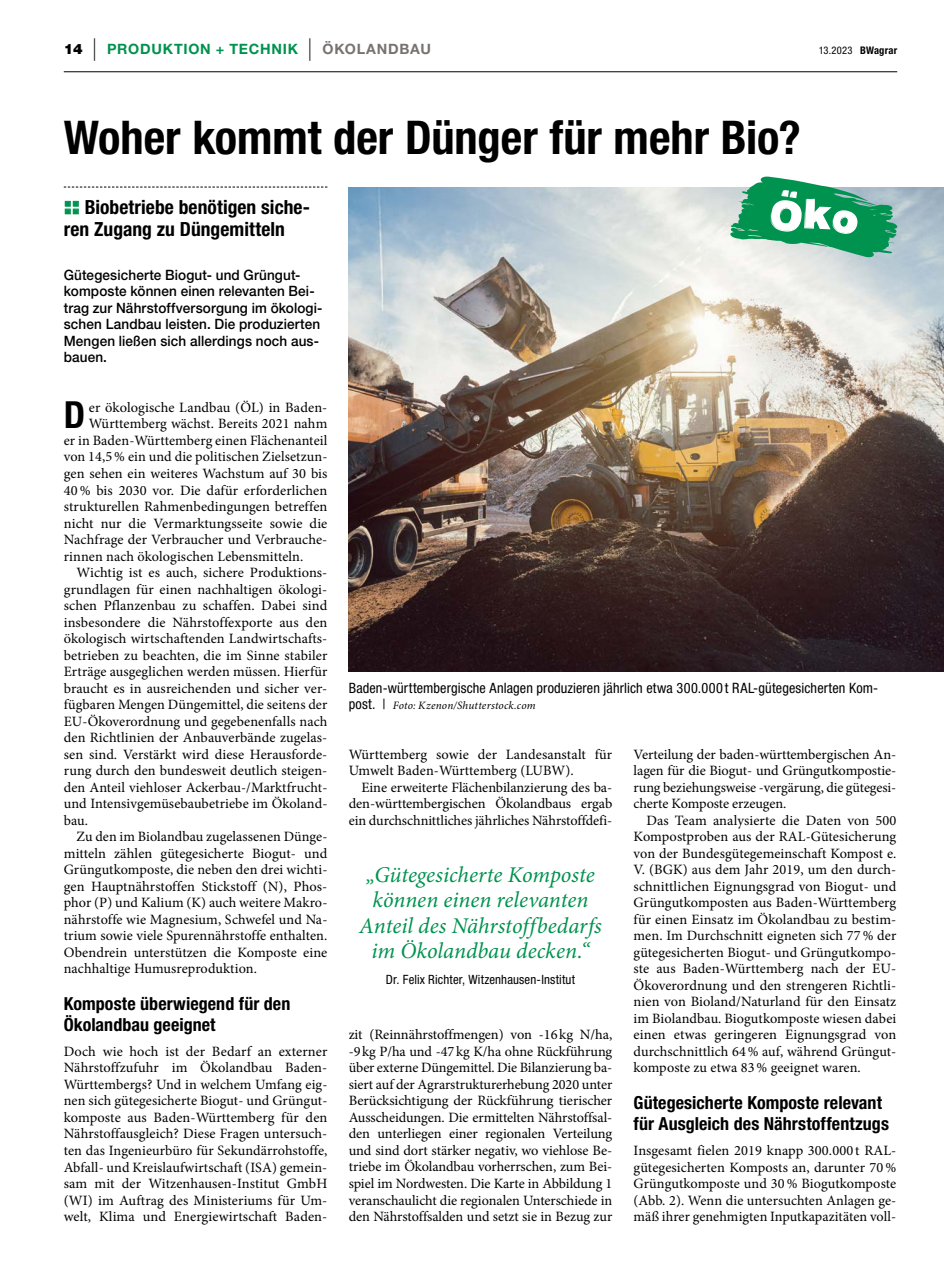
<style>
.page{position:relative;width:944px;height:1285px;background:#fff}
.page>*{position:absolute;margin:0;border:0;box-sizing:border-box;transform-origin:0 0}
.t1{font:700 condensed 46.5px "Helvetica Neue LT Std";color:#000}
.t2{font:700 condensed 37.35px "Helvetica Neue LT Std";color:#000}
.t3{font:italic 22.5px/25.5px "Minion Pro";letter-spacing:-.005em;color:#00924f;text-align:center}
.t4{font:700 condensed 19.5px/22.5px "Helvetica Neue LT Std";letter-spacing:.005em;color:#000}
.t5{font:700 condensed 18px/21px "Helvetica Neue LT Std";letter-spacing:.005em;color:#000}
.t6{font:14.25px/16.5px "Minion Pro";letter-spacing:.005em;color:#000;text-align:justify}
.t7{font:500 14.25px/16.5px "Helvetica Neue LT Std";letter-spacing:.01em;color:#000;scale:.95 1}
.t8{font:condensed 14.25px "Helvetica Neue LT Std";letter-spacing:.005em;color:#000}
.t9{font:700 14.25px "Helvetica Neue LT Std";letter-spacing:.055em;color:#00924f}
.t10{font:condensed 12.75px "Helvetica Neue LT Std";letter-spacing:.015em;color:#000}
.t11{font:italic 11.25px "Minion Pro";letter-spacing:.015em;color:#000}
.t12{font:condensed 10.5px "Helvetica Neue LT Std";letter-spacing:.025em;color:#000}
.s1{font-weight:900;color:#000}
.s2{font-weight:100;font-size:22.5px;color:#000}
.s3{color:#787370}
.s4{font-weight:700}
.s5{font-weight:900;font-stretch:normal;font-size:24px;color:#00924f}
.s6{font-family:"Helvetica Neue LT Std";font-style:normal;font-stretch:condensed;font-size:14.25px}
</style>
<div class="page">
<svg style="left:64px;top:187px;width:263px;height:1px"></svg>
<img style="left:349px;top:188px;width:595px;height:483px">
<svg style="left:729px;top:176px;width:169px;height:82px"></svg>
<hr style="left:64px;top:71px;width:833px;height:1px;background:#000">
<p class="t9" style="left:64px;top:40px;width:369px"><span class="s1">14</span> <span class="s2">|</span> PRODUKTION + TECHNIK <span class="s2">|</span> <span class="s3">ÖKOLANDBAU</span></p>
<p class="t12" style="left:819px;top:45px;width:80px">13.2023 <span class="s4">BWagrar</span></p>
<h1 class="t1" style="left:64px;top:110px;width:738px">Woher kommt der Dünger für mehr Bio?</h1>
<h3 class="t4" style="left:64px;top:195px;width:248px"><span class="s5">::</span> Biobetriebe benötigen siche&shy;ren Zugang zu Düngemitteln</h3>
<p class="t7" style="left:64px;top:266px;width:274px">Gütegesicherte Biogut- und Grüngut&shy;komposte können einen relevanten Bei&shy;trag zur Nährstoffversorgung im ökologi&shy;schen Landbau leisten. Die produzierten Mengen ließen sich allerdings noch aus&shy;bauen.</p>
<h2 class="t2" style="left:64px;top:392px;width:23px">D</h2>
<p class="t6" style="left:89px;top:399px;width:240px">er ökologische Landbau (ÖL) in Baden-</p>
<p class="t6" style="left:89px;top:415px;width:240px">Württemberg wächst. Bereits 2021 nahm</p>
<p class="t6" style="left:64px;top:432px;width:265px">er in Baden-Württemberg einen Flächenanteil</p>
<p class="t6" style="left:64px;top:448px;width:265px">von 14,5% ein und die politischen Zielsetzun-</p>
<p class="t6" style="left:64px;top:465px;width:265px">gen sehen ein weiteres Wachstum auf 30 bis</p>
<p class="t6" style="left:64px;top:481px;width:265px">40% bis 2030 vor. Die dafür erforderlichen</p>
<p class="t6" style="left:64px;top:498px;width:265px">strukturellen Rahmenbedingungen betreffen</p>
<p class="t6" style="left:64px;top:514px;width:265px">nicht nur die Vermarktungsseite sowie die</p>
<p class="t6" style="left:64px;top:531px;width:265px">Nachfrage der Verbraucher und Verbrauche-</p>
<p class="t6" style="left:64px;top:547px;width:241px">rinnen nach ökologischen Lebensmitteln.</p>
<p class="t6" style="left:77px;top:564px;width:252px">Wichtig ist es auch, sichere Produktions-</p>
<p class="t6" style="left:64px;top:580px;width:265px">grundlagen für einen nachhaltigen ökologi-</p>
<p class="t6" style="left:64px;top:597px;width:265px">schen Pflanzenbau zu schaffen. Dabei sind</p>
<p class="t6" style="left:64px;top:613px;width:265px">insbesondere die Nährstoffexporte aus den</p>
<p class="t6" style="left:64px;top:630px;width:265px">ökologisch wirtschaftenden Landwirtschafts-</p>
<p class="t6" style="left:64px;top:646px;width:265px">betrieben zu beachten, die im Sinne stabiler</p>
<p class="t6" style="left:64px;top:663px;width:265px">Erträge ausgeglichen werden müssen. Hierfür</p>
<p class="t6" style="left:64px;top:679px;width:265px">braucht es in ausreichenden und sicher ver-</p>
<p class="t6" style="left:64px;top:696px;width:265px">fügbaren Mengen Düngemittel, die seitens der</p>
<p class="t6" style="left:64px;top:712px;width:265px">EU-Ökoverordnung und gegebenenfalls nach</p>
<p class="t6" style="left:64px;top:729px;width:265px">den Richtlinien der Anbauverbände zugelas-</p>
<p class="t6" style="left:64px;top:745px;width:265px">sen sind. Verstärkt wird diese Herausforde-</p>
<p class="t6" style="left:64px;top:762px;width:265px">rung durch den bundesweit deutlich steigen-</p>
<p class="t6" style="left:64px;top:778px;width:265px">den Anteil viehloser Ackerbau-/Marktfrucht-</p>
<p class="t6" style="left:64px;top:795px;width:265px">und Intensivgemüsebaubetriebe im Ökoland-</p>
<p class="t6" style="left:64px;top:811px;width:26px">bau.</p>
<p class="t6" style="left:77px;top:828px;width:252px">Zu den im Biolandbau zugelassenen Dünge-</p>
<p class="t6" style="left:64px;top:844px;width:265px">mitteln zählen gütegesicherte Biogut- und</p>
<p class="t6" style="left:64px;top:861px;width:265px">Grüngutkomposte, die neben den drei wichti-</p>
<p class="t6" style="left:64px;top:877px;width:265px">gen Hauptnährstoffen Stickstoff (N), Phos-</p>
<p class="t6" style="left:64px;top:894px;width:265px">phor (P) und Kalium (K) auch weitere Makro-</p>
<p class="t6" style="left:64px;top:910px;width:265px">nährstoffe wie Magnesium, Schwefel und Na-</p>
<p class="t6" style="left:64px;top:927px;width:265px">trium sowie viele Spurennährstoffe enthalten.</p>
<p class="t6" style="left:64px;top:943px;width:265px">Obendrein unterstützen die Komposte eine</p>
<p class="t6" style="left:64px;top:960px;width:195px">nachhaltige Humusreproduktion.</p>
<p class="t5" style="left:64px;top:992px;width:228px">Komposte überwiegend für den<br>Ökolandbau geeignet</p>
<p class="t6" style="left:64px;top:1042px;width:265px">Doch wie hoch ist der Bedarf an externer Nährstoffzufuhr im Ökolandbau Baden-Württembergs? Und in welchem Umfang eig&shy;nen sich gütegesicherte Biogut- und Grüngut&shy;komposte aus Baden-Württemberg für den Nährstoffausgleich? Diese Fragen untersuch&shy;ten das Ingenieurbüro für Sekundärrohstoffe, Abfall- und Kreislaufwirtschaft (ISA) gemein&shy;sam mit der Witzenhausen-Institut GmbH (WI) im Auftrag des Ministeriums für Um&shy;welt, Klima und Energiewirtschaft Baden-</p>
<p class="t8" style="left:349px;top:679px;width:531px">Baden-württembergische Anlagen produzieren jährlich etwa 300.000 t RAL-gütegesicherten Kom-</p>
<p class="t11" style="left:349px;top:697px;width:189px"><span class="s6">post. |</span> Foto: Kzenon/Shutterstock.com</p>
<p class="t6" style="left:634px;top:745px;width:264px">Verteilung der baden-württembergischen An&shy;lagen für die Biogut- und Grüngutkompostie&shy;rung beziehungsweise -vergärung, die gütegesi&shy;cherte Komposte erzeugen.</p>
<p class="t6" style="left:634px;top:811px;width:264px;text-indent:13px">Das Team analysierte die Daten von 500<br>Kompostproben aus der RAL-Gütesicherung von der Bundesgütegemeinschaft Kompost e.<br>V. (BGK) aus dem Jahr 2019, um den durch&shy;schnittlichen Eignungsgrad von Biogut- und Grüngutkomposten aus Baden-Württemberg für einen Einsatz im Ökolandbau zu bestim&shy;men. Im Durchschnitt eigneten sich 77% der gütegesicherten Biogut- und Grüngutkompo&shy;ste aus Baden-Württemberg nach der EU-Ökoverordnung und den strengeren Richtli&shy;nien von Bioland/Naturland für den Einsatz im Biolandbau. Biogutkomposte wiesen dabei einen etwas geringeren Eignungsgrad von durchschnittlich 64% auf, während Grüngut&shy;komposte zu etwa 83% geeignet waren.</p>
<p class="t5" style="left:634px;top:1091px;width:257px">Gütegesicherte Komposte relevant für Ausgleich des Nährstoffentzugs</p>
<p class="t6" style="left:634px;top:1141px;width:264px">Insgesamt fielen 2019 knapp 300.000 t RAL&shy;gütegesicherten Komposts an, darunter 70% Grüngutkomposte und 30% Biogutkomposte (Abb. 2). Wenn die untersuchten Anlagen ge&shy;mäß ihrer genehmigten Inputkapazitäten voll-</p>
<p class="t6" style="left:349px;top:745px;width:265px">Württemberg sowie der Landesanstalt für<br>Umwelt Baden-Württemberg (LUBW).</p>
<p class="t6" style="left:349px;top:778px;width:265px;text-indent:13px">Eine erweiterte Flächenbilanzierung des ba&shy;den-württembergischen Ökolandbaus ergab ein durchschnittliches jährliches Nährstoffdefi-</p>
<h3 class="t3" style="left:359px;top:861px;width:244px">„Gütegesicherte Komposte können einen relevanten<br>Anteil des Nährstoffbedarfs im Ökolandbau decken.“</h3>
<p class="t10" style="left:386px;top:971px;width:191px">Dr. Felix Richter, Witzenhausen-Institut</p>
<p class="t6" style="left:349px;top:1026px;width:265px">zit (Reinnährstoffmengen) von -16kg N/ha, -9kg P/ha und -47kg K/ha ohne Rückführung über externe Düngemittel. Die Bilanzierung ba&shy;siert auf der Agrarstrukturerhebung 2020 unter Berücksichtigung der Rückführung tierischer Ausscheidungen. Die ermittelten Nährstoffsal&shy;den unterliegen einer regionalen Verteilung und sind dort stärker negativ, wo viehlose Be&shy;triebe im Ökolandbau vorherrschen, zum Bei&shy;spiel im Nordwesten. Die Karte in Abbildung 1 veranschaulicht die regionalen Unterschiede in den Nährstoffsalden und setzt sie in Bezug zur</p>
</div>
